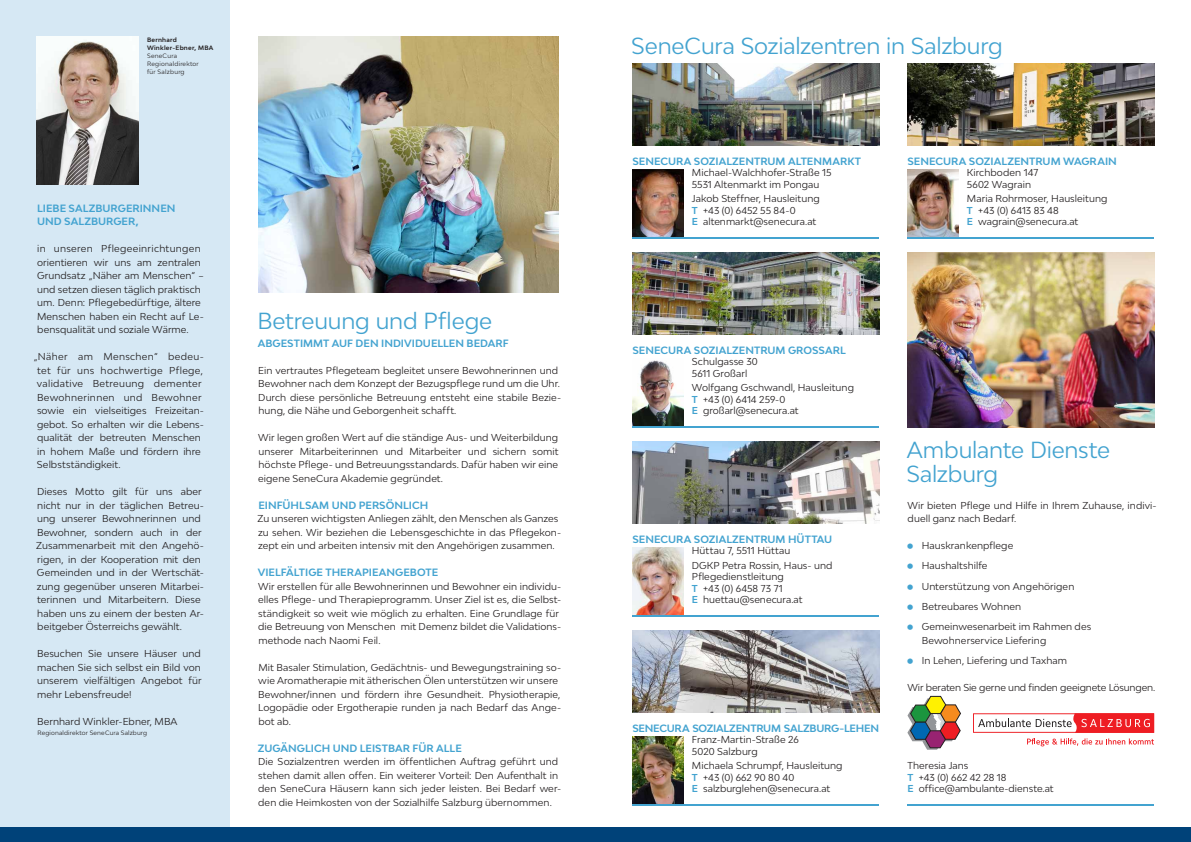
<style>
.page{position:relative;width:1191px;height:842px;background:#fff}
.page>*{position:absolute;margin:0;border:0;box-sizing:border-box;transform-origin:0 0}
.t1{font:22px/24px "Bw Modelica";letter-spacing:-.01em;color:#43a3d0}
.t2{font:700 10px/13.5px "Bw Modelica";color:#43a3d0}
.t3{font:700 10px "Bw Modelica";letter-spacing:-.025em;color:#43a3d0}
.t4{font:9.5px/13.5px "Bw Modelica";letter-spacing:.005em;color:#231f20}
.t5{font:6px/8px "Bw Modelica";letter-spacing:.03em;color:#231f20}
.t6{font:700 6px/8px "Bw Modelica";color:#231f20}
.s1{font-weight:700;color:#43a3d0}
</style>
<div class="page">
<div style="left:0;top:0;width:230px;height:842px;background:#d6e8f4"></div>
<div style="left:0;top:827px;width:1191px;height:15px;background:#004279"></div>
<img style="left:37px;top:37px;width:101px;height:147px">
<img style="left:258px;top:37px;width:300px;height:255px">
<img style="left:632px;top:63px;width:247px;height:82px">
<img style="left:632px;top:170px;width:51px;height:67px">
<hr style="left:632px;top:237px;width:247px;height:1px;background:#43a3d0">
<img style="left:632px;top:252px;width:247px;height:82px">
<img style="left:632px;top:360px;width:51px;height:66px">
<hr style="left:632px;top:426px;width:247px;height:2px;background:#43a3d0">
<img style="left:632px;top:441px;width:247px;height:82px">
<img style="left:632px;top:548px;width:51px;height:67px">
<hr style="left:632px;top:615px;width:247px;height:2px;background:#43a3d0">
<img style="left:632px;top:630px;width:247px;height:82px">
<img style="left:632px;top:737px;width:51px;height:67px">
<hr style="left:632px;top:804px;width:247px;height:2px;background:#43a3d0">
<img style="left:907px;top:63px;width:247px;height:82px">
<img style="left:907px;top:170px;width:51px;height:67px">
<hr style="left:907px;top:237px;width:247px;height:1px;background:#43a3d0">
<hr style="left:907px;top:804px;width:247px;height:2px;background:#43a3d0">
<svg style="left:907px;top:696px;width:54px;height:54px"></svg>
<svg style="left:973px;top:713px;width:181px;height:33px"></svg>
<img style="left:907px;top:252px;width:247px;height:176px">
<p class="t6" style="left:147px;top:35px;width:58px">BERNHARD<br>WINKLER-EBNER, MBA</p>
<p class="t5" style="left:147px;top:51px;width:53px">SeneCura<br>Regionaldirektor für Salzburg</p>
<p class="t2" style="left:37px;top:201px;width:140px">LIEBE SALZBURGERINNEN<br>UND SALZBURGER,</p>
<p class="t4" style="left:37px;top:241px;width:168px">in unseren Pflegeeinrichtungen orientieren wir uns am zentralen Grundsatz „Näher am Menschen“ – und setzen diesen täglich praktisch um. Denn: Pflegebedürftige, ältere Menschen haben ein Recht auf Le&shy;bensqualität und soziale Wärme.</p>
<p class="t4" style="left:34px;top:349px;width:171px">„Näher am Menschen“ bedeu&shy;tet für uns hochwertige Pflege, validative Betreuung dementer<br>Bewohnerinnen und Bewohner sowie ein vielseitiges Freizeitan&shy;gebot. So erhalten wir die Lebens&shy;qualität der betreuten Menschen in hohem Maße und fördern ihre<br>Selbstständigkeit.</p>
<p class="t4" style="left:36px;top:484px;width:169px">Dieses Motto gilt für uns aber nicht nur in der täglichen Betreu&shy;ung unserer Bewohnerinnen und<br>Bewohner, sondern auch in der<br>Zusammenarbeit mit den Angehö&shy;rigen, in der Kooperation mit den<br>Gemeinden und in der Wertschät&shy;zung gegenüber unseren Mitarbei&shy;terinnen und Mitarbeitern. Diese haben uns zu einem der besten Ar&shy;beitgeber Österreichs gewählt.</p>
<p class="t4" style="left:37px;top:646px;width:166px;text-align:justify">Besuchen Sie unsere Häuser und machen Sie sich selbst ein Bild von unserem vielfältigen Angebot für mehr Lebensfreude!</p>
<p class="t4" style="left:37px;top:714px;width:142px">Bernhard Winkler-Ebner, MBA</p>
<p class="t5" style="left:37px;top:728px;width:111px">Regionaldirektor SeneCura Salzburg</p>
<h1 class="t1" style="left:258px;top:309px;width:236px">Betreuung und Pflege</h1>
<p class="t2" style="left:258px;top:336px;width:252px">ABGESTIMMT AUF DEN INDIVIDUELLEN BEDARF</p>
<p class="t4" style="left:258px;top:363px;width:304px">Ein vertrautes Pflegeteam begleitet unsere Bewohnerinnen und Bewohner nach dem Konzept der Bezugspflege rund um die Uhr.<br>Durch diese persönliche Betreuung entsteht eine stabile Bezie&shy;hung, die Nähe und Geborgenheit schafft.</p>
<p class="t4" style="left:258px;top:430px;width:302px;text-align:justify">Wir legen großen Wert auf die ständige Aus- und Weiterbildung unserer Mitarbeiterinnen und Mitarbeiter und sichern somit höchste Pflege- und Betreuungsstandards. Dafür haben wir eine eigene SeneCura Akademie gegründet.</p>
<p class="t2" style="left:258px;top:498px;width:171px">EINFÜHLSAM UND PERSÖNLICH</p>
<p class="t4" style="left:257px;top:511px;width:305px">Zu unseren wichtigsten Anliegen zählt, den Menschen als Ganzes zu sehen. Wir beziehen die Lebensgeschichte in das Pflegekon&shy;zept ein und arbeiten intensiv mit den Angehörigen zusammen.</p>
<p class="t2" style="left:258px;top:565px;width:182px">VIELFÄLTIGE THERAPIEANGEBOTE</p>
<p class="t4" style="left:258px;top:579px;width:305px">Wir erstellen für alle Bewohnerinnen und Bewohner ein individu&shy;elles Pflege- und Therapieprogramm. Unser Ziel ist es, die Selbst&shy;ständigkeit so weit wie möglich zu erhalten. Eine Grundlage für die Betreuung von Menschen mit Demenz bildet die Validations&shy;methode nach Naomi Feil.</p>
<p class="t4" style="left:258px;top:660px;width:304px">Mit Basaler Stimulation, Gedächtnis- und Bewegungstraining so&shy;wie Aromatherapie mit ätherischen Ölen unterstützen wir unsere Bewohner/innen und fördern ihre Gesundheit. Physiotherapie, Logopädie oder Ergotherapie runden ja nach Bedarf das Ange&shy;bot ab.</p>
<p class="t2" style="left:258px;top:741px;width:205px">ZUGÄNGLICH UND LEISTBAR FÜR ALLE</p>
<p class="t4" style="left:258px;top:754px;width:304px">Die Sozialzentren werden im öffentlichen Auftrag geführt und stehen damit allen offen. Ein weiterer Vorteil: Den Aufenthalt in den SeneCura Häusern kann sich jeder leisten. Bei Bedarf wer&shy;den die Heimkosten von der Sozialhilfe Salzburg übernommen.</p>
<h1 class="t1" style="left:631px;top:33px;width:373px">SeneCura Sozialzentren in Salzburg</h1>
<p class="t2" style="left:632px;top:154px;width:230px">SENECURA SOZIALZENTRUM ALTENMARKT</p>
<p class="t4" style="left:692px;top:167px;width:141px;line-height:11.4px">Michael-Walchhofer-Straße 15<br>5531 Altenmarkt im Pongau</p>
<p class="t4" style="left:692px;top:193px;width:129px;line-height:11.4px">Jakob Steffner, Hausleitung<br><span class="s1">T</span> +43 (0) 6452 55 84-0<br><span class="s1">E</span> altenmarkt@senecura.at</p>
<p class="t2" style="left:907px;top:154px;width:211px">SENECURA SOZIALZENTRUM WAGRAIN</p>
<p class="t4" style="left:967px;top:167px;width:73px;line-height:11.4px">Kirchboden 147<br>5602 Wagrain</p>
<p class="t4" style="left:967px;top:193px;width:142px;line-height:11.4px">Maria Rohrmoser, Hausleitung<br><span class="s1">T</span> +43 (0) 6413 83 48<br><span class="s1">E</span> wagrain@senecura.at</p>
<p class="t2" style="left:632px;top:343px;width:215px">SENECURA SOZIALZENTRUM GROSSARL</p>
<p class="t4" style="left:692px;top:356px;width:67px;line-height:11.4px">Schulgasse 30<br>5611 Großarl</p>
<p class="t4" style="left:692px;top:382px;width:164px;line-height:11.4px">Wolfgang Gschwandl, Hausleitung<br><span class="s1">T</span> +43 (0) 6414 259-0<br><span class="s1">E</span> großarl@senecura.at</p>
<p class="t2" style="left:632px;top:532px;width:201px">SENECURA SOZIALZENTRUM HÜTTAU</p>
<p class="t4" style="left:692px;top:543px;width:142px;line-height:14.4px">Hüttau 7, 5511 Hüttau<br>DGKP Petra Rossin, Haus- und</p>
<p class="t4" style="left:692px;top:571px;width:112px;line-height:11.4px">Pflegedienstleitung<br><span class="s1">T</span> +43 (0) 6458 73 71<br><span class="s1">E</span> huettau@senecura.at</p>
<p class="t3" style="left:632px;top:722px;width:248px">SENECURA SOZIALZENTRUM SALZBURG-LEHEN</p>
<p class="t4" style="left:692px;top:734px;width:109px;line-height:11.4px">Franz-Martin-Straße 26<br>5020 Salzburg</p>
<p class="t4" style="left:692px;top:760px;width:152px;line-height:11.4px">Michaela Schrumpf, Hausleitung<br><span class="s1">T</span> +43 (0) 662 90 80 40<br><span class="s1">E</span> salzburglehen@senecura.at</p>
<h1 class="t1" style="left:906px;top:437px;width:205px">Ambulante Dienste<br>Salzburg</h1>
<p class="t4" style="left:907px;top:498px;width:251px">Wir bieten Pflege und Hilfe in Ihrem Zuhause, indivi&shy;duell ganz nach Bedarf.</p>
<p class="t4" style="left:921px;top:535px;width:171px;line-height:20.3px">Hauskrankenpflege<br>Haushaltshilfe<br>Unterstützung von Angehörigen<br>Betreubares Wohnen<br>Gemeinwesenarbeit im Rahmen des</p>
<p class="t4" style="left:921px;top:630px;width:147px;line-height:20.3px">Bewohnerservice Liefering<br>In Lehen, Liefering und Taxham</p>
<p class="t4" style="left:907px;top:680px;width:249px">Wir beraten Sie gerne und finden geeignete Lösungen.</p>
<p class="t4" style="left:907px;top:760px;width:148px;line-height:11.4px">Theresia Jans<br><span class="s1">T</span> +43 (0) 662 42 28 18<br><span class="s1">E</span> office@ambulante-dienste.at</p>
</div>
